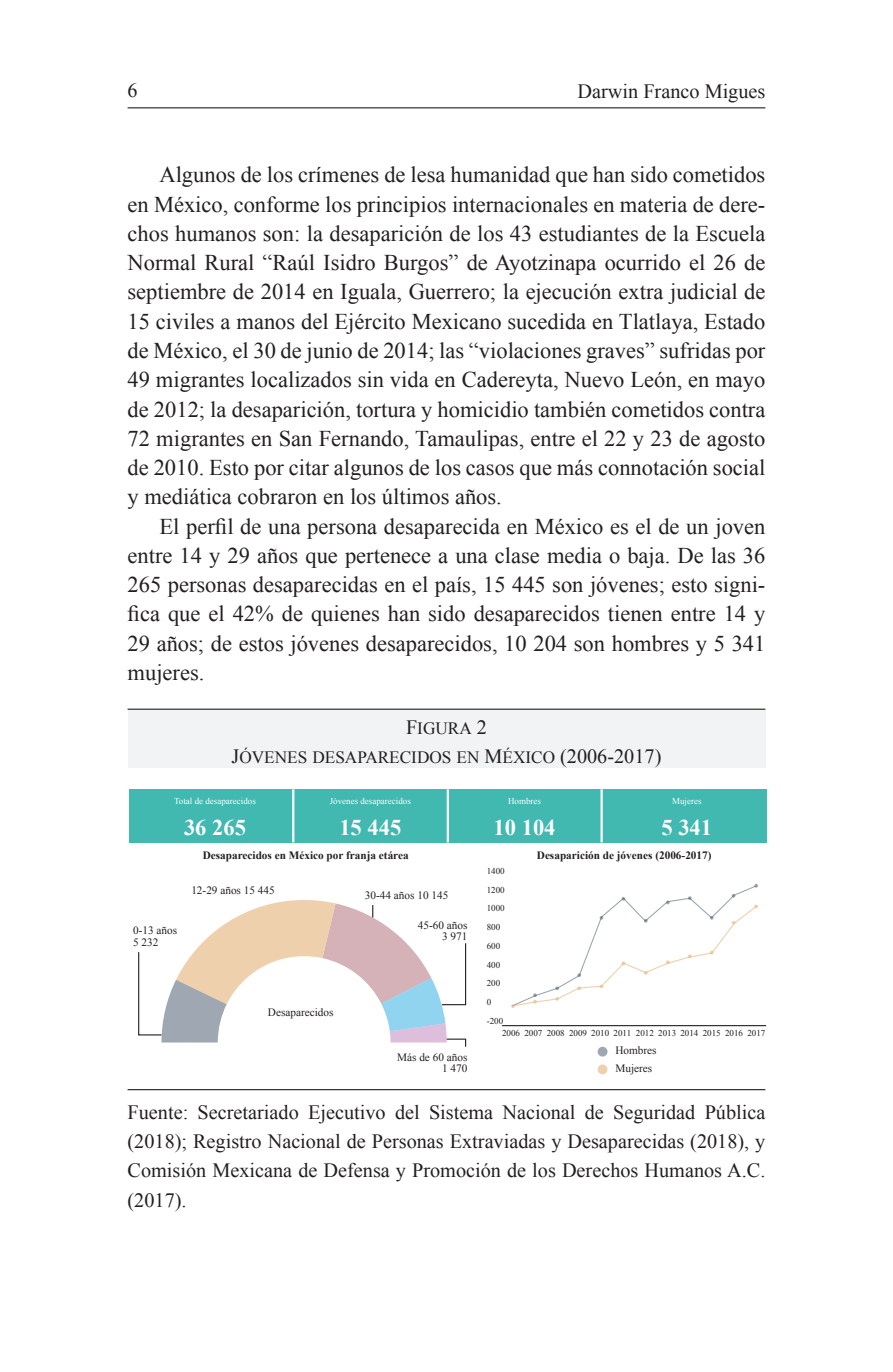
<style>
.page{position:relative;width:893px;height:1372px;background:#fff}
.page>*{position:absolute;margin:0;border:0;box-sizing:border-box;transform-origin:0 0}
.t1{font:22.5px/29.2px "Times New Roman";color:#231f20;text-align:justify}
.t2{font:700 22.5px "Times New Roman";color:#fff}
.t3{font:20.25px/29.2px "Times New Roman";color:#231f20;text-align:justify}
.t4{font:17.32px/29.2px "Times New Roman PSMT SC850";color:#231f20;text-align:center}
.t5{font:11.25px/11.2px "Times New Roman";color:#231f20}
.t6{font:700 11.25px "Times New Roman";color:#231f20}
.t7{font:9px/18.7px "Times New Roman";color:#231f20}
.t8{font:9px "Times New Roman";color:#fff}
.s1{font-size:20.25px}
</style>
<div class="page">
<hr style="left:128px;top:107px;width:637px;height:1px;background:#231f20">
<div style="left:128px;top:709px;width:637px;height:58px;background:#f2f3f4"></div>
<hr style="left:128px;top:708px;width:637px;height:1px;background:#231f20">
<svg style="left:598px;top:1046px;width:9px;height:10px"></svg>
<div style="left:598px;top:1064px;width:9px;height:10px;background:#eed1ac;border-radius:50%"></div>
<div style="left:129px;top:789px;width:638px;height:53px;background:#41b8b0"></div>
<hr style="left:292px;top:789px;width:2px;height:53px;background:#fff">
<hr style="left:447px;top:789px;width:2px;height:53px;background:#fff">
<hr style="left:600px;top:789px;width:3px;height:53px;background:#fff">
<svg style="left:138px;top:900px;width:329px;height:147px"></svg>
<svg style="left:511px;top:884px;width:247px;height:123px"></svg>
<hr style="left:502px;top:1025px;width:264px;height:1px;background:#231f20">
<hr style="left:128px;top:1089px;width:637px;height:1px;background:#231f20">
<p class="t3" style="left:128px;top:76px;width:12px">6</p>
<p class="t3" style="left:578px;top:76px;width:189px">Darwin Franco Migues</p>
<p class="t1" style="left:128px;top:160px;width:639px;text-indent:32px">Algunos de los crímenes de lesa humanidad que han sido cometidos en México, conforme los principios internacionales en materia de dere&shy;chos humanos son: la desaparición de los 43 estudiantes de la Escuela Normal Rural “Raúl Isidro Burgos” de Ayotzinapa ocurrido el 26 de septiembre de 2014 en Iguala, Guerrero; la ejecución extra judicial de 15 civiles a manos del Ejército Mexicano sucedida en Tlatlaya, Estado de México, el 30 de junio de 2014; las “violaciones graves” sufridas por 49 migrantes localizados sin vida en Cadereyta, Nuevo León, en mayo de 2012; la desaparición, tortura y homicidio también cometidos contra 72 migrantes en San Fernando, Tamaulipas, entre el 22 y 23 de agosto de 2010. Esto por citar algunos de los casos que más connotación social y mediática cobraron en los últimos años.</p>
<p class="t1" style="left:128px;top:511px;width:639px;text-indent:32px">El perfil de una persona desaparecida en México es el de un joven entre 14 y 29 años que pertenece a una clase media o baja. De las 36<br>265 personas desaparecidas en el país, 15 445 son jóvenes; esto signi&shy;fica que el 42% de quienes han sido desaparecidos tienen entre 14 y 29 años; de estos jóvenes desaparecidos, 10 204 son hombres y 5 341 mujeres.</p>
<p class="t4" style="left:232px;top:713px;width:431px"><span class="s1">F</span>IGURA <span class="s1">2<br>J</span>ÓVENES DESAPARECIDOS EN <span class="s1">M</span>ÉXICO <span class="s1">(2006-2017)</span></p>
<p class="t8" style="left:174px;top:794px;width:83px">Total de desaparecidos</p>
<p class="t2" style="left:184px;top:812px;width:63px">36 265</p>
<p class="t8" style="left:330px;top:794px;width:83px">Jóvenes desaparecidos</p>
<p class="t2" style="left:339px;top:812px;width:63px">15 445</p>
<p class="t8" style="left:508px;top:794px;width:34px">Hombres</p>
<p class="t2" style="left:494px;top:812px;width:63px">10 104</p>
<p class="t8" style="left:672px;top:794px;width:31px">Mujeres</p>
<p class="t2" style="left:661px;top:812px;width:52px">5 341</p>
<p class="t5" style="left:133px;top:924px;width:46px">0-13 años<br>5 232</p>
<p class="t6" style="left:203px;top:847px;width:207px">Desaparecidos en México por franja etárea</p>
<p class="t6" style="left:537px;top:847px;width:176px">Desaparición de jóvenes (2006-2017)</p>
<p class="t5" style="left:191px;top:884px;width:85px">12-29 años 15 445</p>
<p class="t5" style="left:268px;top:1006px;width:67px">Desaparecidos</p>
<p class="t5" style="left:365px;top:889px;width:85px">30-44 años 10 145</p>
<p class="t5" style="left:418px;top:919px;width:51px;text-align:right">45-60 años<br>3 971</p>
<p class="t5" style="left:397px;top:1051px;width:72px;text-align:right">Más de 60 años<br>1 470</p>
<p class="t7" style="left:487px;top:861px;width:20px">1400<br>1200<br>1000<br>800<br>600<br>400<br>200<br>0 -200</p>
<p class="t7" style="left:502px;top:1023px;width:265px">2006 2007 2008 2009 2010 2011 2012 2013 2014 2015 2016 2017</p>
<p class="t5" style="left:615px;top:1041px;width:43px;line-height:18px">Hombres<br>Mujeres</p>
<p class="t3" style="left:128px;top:1097px;width:639px">Fuente: Secretariado Ejecutivo del Sistema Nacional de Seguridad Pública (2018); Registro Nacional de Personas Extraviadas y Desaparecidas (2018), y Comisión Mexicana de Defensa y Promoción de los Derechos Humanos A.C. (2017).</p>
</div>
